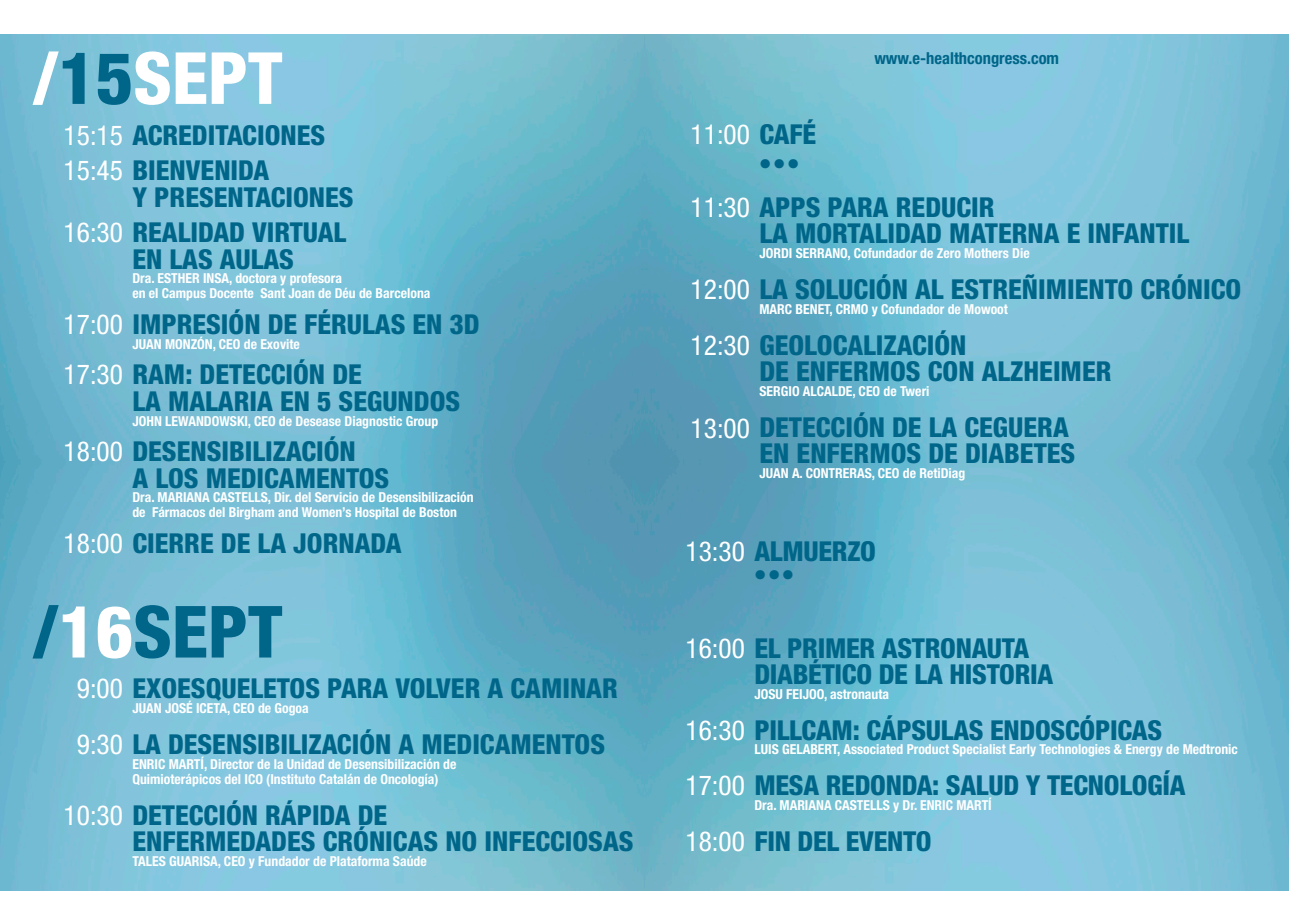
<style>
.page{position:relative;width:1289px;height:919px;background:#fff}
.page>*{position:absolute;margin:0;border:0;box-sizing:border-box;transform-origin:0 0}
.t1{font:800 condensed 72px "Helvetica Neue LT Std";color:#fff}
.t2{font:800 condensed 72px "Helvetica Neue LT Std";color:#006689}
.Paragraph_Style_2{font:800 condensed 45px "Helvetica Neue LT Std";color:#006689}
.Paragraph_Style_2-2{font:800 condensed 27.45px "Helvetica Neue LT Std";color:#006689}
.t3{font:condensed 27.45px "Helvetica Neue LT Std";color:#fff}
.t4{font:700 condensed 16.5px "Helvetica Neue LT Std";color:#006689}
.Paragraph_Style_2-3{font:700 condensed 13.8px "Helvetica Neue LT Std";color:#fff}
.s1{color:#006689}
.s2{font-weight:400;color:#fff}
.s3{color:#fff}
.s4{font-weight:800;color:#006689}
</style>
<div class="page">
<img style="left:0;top:34px;width:1288px;height:856px">
<p class="t1" style="left:33px;top:34px;width:251px">/<span class="s1">15</span>SEPT</p>
<p class="Paragraph_Style_2-2" style="left:64px;top:118px;width:263px"><span class="s2">15:15</span> ACREDITACIONES</p>
<p class="Paragraph_Style_2-2" style="left:64px;top:153px;width:207px"><span class="s2">15:45</span> BIENVENIDA</p>
<p class="Paragraph_Style_2-2" style="left:132px;top:180px;width:223px">Y PRESENTACIONES</p>
<p class="Paragraph_Style_2-2" style="left:64px;top:215px;width:284px"><span class="s2">16:30</span> REALIDAD VIRTUAL</p>
<p class="Paragraph_Style_2-2" style="left:132px;top:242px;width:163px">EN LAS AULAS</p>
<p class="Paragraph_Style_2-3" style="left:132px;top:270px;width:211px">Dra. ESTHER INSA, doctora y profesora</p>
<p class="Paragraph_Style_2-3" style="left:132px;top:285px;width:299px">en el Campus Docente Sant Joan de Déu de Barcelona</p>
<p class="Paragraph_Style_2-3" style="left:132px;top:335px;width:169px">JUAN MONZÓN, CEO de Exovite</p>
<p class="Paragraph_Style_2-2" style="left:132px;top:384px;width:329px">LA MALARIA EN 5 SEGUNDOS</p>
<p class="Paragraph_Style_2-3" style="left:132px;top:412px;width:307px">JOHN LEWANDOWSKI, CEO de Desease Diagnostic Group</p>
<p class="Paragraph_Style_2-2" style="left:132px;top:461px;width:258px">A LOS MEDICAMENTOS</p>
<p class="Paragraph_Style_2-3" style="left:132px;top:489px;width:343px">Dra. MARIANA CASTELLS, Dir. del Servicio de Desensibilización</p>
<p class="Paragraph_Style_2-3" style="left:132px;top:504px;width:326px">de Fármacos del Birgham and Women’s Hospital de Boston</p>
<p class="Paragraph_Style_2-2" style="left:64px;top:307px;width:417px"><span class="s2">17:00</span> IMPRESIÓN DE FÉRULAS EN 3D</p>
<p class="Paragraph_Style_2-2" style="left:64px;top:357px;width:300px"><span class="s2">17:30</span> RAM: DETECCIÓN DE</p>
<p class="Paragraph_Style_2-2" style="left:64px;top:434px;width:293px"><span class="s2">18:00</span> DESENSIBILIZACIÓN</p>
<p class="Paragraph_Style_2-2" style="left:64px;top:526px;width:339px"><span class="s2">18:00</span> CIERRE DE LA JORNADA</p>
<p class="t2" style="left:33px;top:587px;width:251px">/<span class="s3">16</span>SEPT</p>
<p class="Paragraph_Style_2-2" style="left:77px;top:671px;width:542px"><span class="s2">9:00</span> EXOESQUELETOS PARA VOLVER A CAMINAR</p>
<p class="Paragraph_Style_2-3" style="left:132px;top:700px;width:178px">JUAN JOSÉ ICETA, CEO de Gogoa</p>
<p class="Paragraph_Style_2-2" style="left:77px;top:727px;width:529px"><span class="s2">9:30</span> LA DESENSIBILIZACIÓN A MEDICAMENTOS</p>
<p class="Paragraph_Style_2-3" style="left:132px;top:755px;width:325px">ENRIC MARTÍ, Director de la Unidad de Desensibilización de</p>
<p class="Paragraph_Style_2-3" style="left:132px;top:770px;width:307px">Quimioterápicos del ICO (Instituto Catalán de Oncología)</p>
<p class="Paragraph_Style_2-2" style="left:132px;top:824px;width:502px">ENFERMEDADES CRÓNICAS NO INFECCIOSAS</p>
<p class="Paragraph_Style_2-3" style="left:132px;top:852px;width:296px">TALES GUARISA, CEO y Fundador de Plataforma Saúde</p>
<p class="Paragraph_Style_2-2" style="left:64px;top:798px;width:325px"><span class="s2">10:30</span> DETECCIÓN RÁPIDA DE</p>
<p class="t3" style="left:690px;top:118px;width:127px">11:00 <span class="s4">CAFÉ</span></p>
<p class="Paragraph_Style_2" style="left:759px;top:132px;width:41px">···</p>
<p class="t4" style="left:874px;top:48px;width:186px">www.e-healthcongress.com</p>
<p class="Paragraph_Style_2-2" style="left:690px;top:190px;width:305px"><span class="s2">11:30</span> APPS PARA REDUCIR</p>
<p class="Paragraph_Style_2-2" style="left:759px;top:216px;width:431px">LA MORTALIDAD MATERNA E INFANTIL</p>
<p class="Paragraph_Style_2-3" style="left:759px;top:245px;width:272px">JORDI SERRANO, Cofundador de Zero Mothers Die</p>
<p class="Paragraph_Style_2-2" style="left:690px;top:272px;width:552px"><span class="s2">12:00</span> LA SOLUCIÓN AL ESTREÑIMIENTO CRÓNICO</p>
<p class="Paragraph_Style_2-3" style="left:759px;top:300px;width:250px">MARC BENET, CRMO y Cofundador de Mowoot</p>
<p class="Paragraph_Style_2-2" style="left:690px;top:328px;width:277px"><span class="s2">12:30</span> GEOLOCALIZACIÓN</p>
<p class="Paragraph_Style_2-2" style="left:759px;top:354px;width:353px">DE ENFERMOS CON ALZHEIMER</p>
<p class="Paragraph_Style_2-3" style="left:759px;top:382px;width:171px">SERGIO ALCALDE, CEO de Tweri</p>
<p class="Paragraph_Style_2-2" style="left:690px;top:410px;width:379px"><span class="s2">13:00</span> DETECCIÓN DE LA CEGUERA</p>
<p class="Paragraph_Style_2-2" style="left:759px;top:436px;width:317px">EN ENFERMOS DE DIABETES</p>
<p class="Paragraph_Style_2-3" style="left:759px;top:464px;width:207px">JUAN A. CONTRERAS, CEO de RetiDiag</p>
<p class="Paragraph_Style_2-2" style="left:685px;top:533px;width:192px"><span class="s2">13:30</span> ALMUERZO</p>
<p class="Paragraph_Style_2" style="left:754px;top:543px;width:41px">···</p>
<p class="Paragraph_Style_2-2" style="left:685px;top:630px;width:345px"><span class="s2">16:00</span> EL PRIMER ASTRONAUTA</p>
<p class="Paragraph_Style_2-2" style="left:754px;top:657px;width:300px">DIABÉTICO DE LA HISTORIA</p>
<p class="Paragraph_Style_2-3" style="left:754px;top:685px;width:136px">JOSU FEIJOO, astronauta</p>
<p class="Paragraph_Style_2-2" style="left:685px;top:712px;width:478px"><span class="s2">16:30</span> PILLCAM: CÁPSULAS ENDOSCÓPICAS</p>
<p class="Paragraph_Style_2-2" style="left:685px;top:768px;width:501px"><span class="s2">17:00</span> MESA REDONDA: SALUD Y TECNOLOGÍA</p>
<p class="Paragraph_Style_2-2" style="left:685px;top:824px;width:247px"><span class="s2">18:00</span> FIN DEL EVENTO</p>
<p class="Paragraph_Style_2-3" style="left:754px;top:741px;width:485px">LUIS GELABERT, Associated Product Specialist Early Technologies &amp; Energy de Medtronic</p>
<p class="Paragraph_Style_2-3" style="left:754px;top:796px;width:239px">Dra. MARIANA CASTELLS y Dr. ENRIC MARTÍ</p>
</div>
